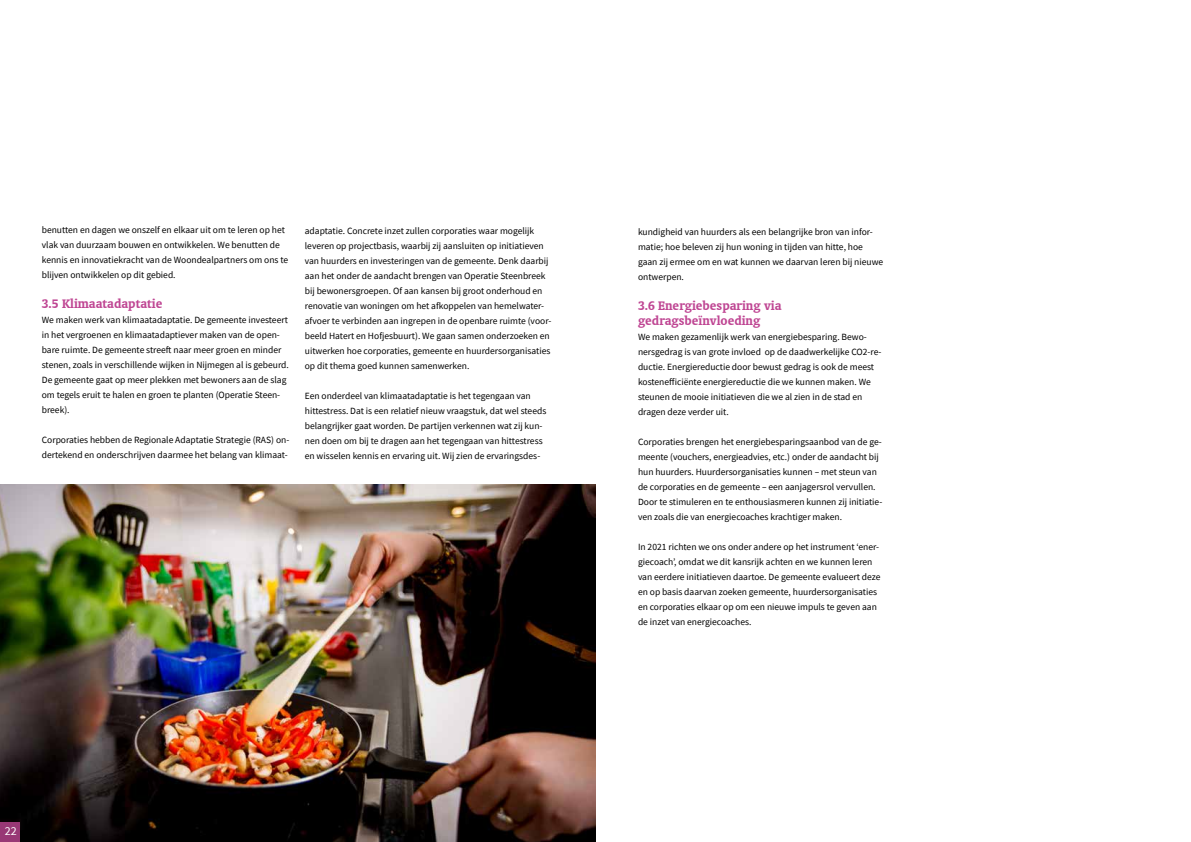
<style>
.page{position:relative;width:1191px;height:842px;background:#fff}
.page>*{position:absolute;margin:0;border:0;box-sizing:border-box;transform-origin:0 0}
.t1{font:700 14px/15px "Oranda BT";color:#bf4693}
.t2{font:12px "Source Sans Pro";color:#fff}
.t3{font:9.5px/15px "Source Sans Pro";color:#000}
</style>
<div class="page">
<img style="left:0;top:485px;width:595px;height:357px">
<div style="left:0;top:822px;width:20px;height:20px;background:#983875"></div>
<p class="t3" style="left:42px;top:222px;width:248px">benutten en dagen we onszelf en elkaar uit om te leren op het vlak van duurzaam bouwen en ontwikkelen. We benutten de kennis en innovatiekracht van de Woondealpartners om ons te blijven ontwikkelen op dit gebied.</p>
<h1 class="t1" style="left:42px;top:296px;width:122px">3.5 Klimaatadaptatie</h1>
<p class="t3" style="left:42px;top:312px;width:248px">We maken werk van klimaatadaptatie. De gemeente investeert in het vergroenen en klimaatadaptiever maken van de open&shy;bare ruimte. De gemeente streeft naar meer groen en minder stenen, zoals in verschillende wijken in Nijmegen al is gebeurd.<br>De gemeente gaat op meer plekken met bewoners aan de slag om tegels eruit te halen en groen te planten (Operatie Steen&shy;breek).</p>
<p class="t3" style="left:42px;top:432px;width:249px">Corporaties hebben de Regionale Adaptatie Strategie (RAS) on&shy;dertekend en onderschrijven daarmee het belang van klimaat-</p>
<p class="t3" style="left:305px;top:223px;width:248px">adaptatie. Concrete inzet zullen corporaties waar mogelijk leveren op projectbasis, waarbij zij aansluiten op initiatieven van huurders en investeringen van de gemeente. Denk daarbij aan het onder de aandacht brengen van Operatie Steenbreek bij bewonersgroepen. Of aan kansen bij groot onderhoud en renovatie van woningen om het afkoppelen van hemelwater&shy;afvoer te verbinden aan ingrepen in de openbare ruimte (voor&shy;beeld Hatert en Hofjesbuurt). We gaan samen onderzoeken en uitwerken hoe corporaties, gemeente en huurdersorganisaties op dit thema goed kunnen samenwerken.</p>
<p class="t3" style="left:305px;top:388px;width:243px">Een onderdeel van klimaatadaptatie is het tegengaan van hittestress. Dat is een relatief nieuw vraagstuk, dat wel steeds belangrijker gaat worden. De partijen verkennen wat zij kun&shy;nen doen om bij te dragen aan het tegengaan van hittestress en wisselen kennis en ervaring uit. Wij zien de ervaringsdes-</p>
<p class="t2" style="left:5px;top:824px;width:13px">22</p>
<p class="t3" style="left:638px;top:224px;width:247px">kundigheid van huurders als een belangrijke bron van infor&shy;matie; hoe beleven zij hun woning in tijden van hitte, hoe gaan zij ermee om en wat kunnen we daarvan leren bij nieuwe ontwerpen.</p>
<h1 class="t1" style="left:638px;top:298px;width:145px">3.6 Energiebesparing via gedragsbeïnvloeding</h1>
<p class="t3" style="left:638px;top:329px;width:245px">We maken gezamenlijk werk van energiebesparing. Bewo&shy;nersgedrag is van grote invloed op de daadwerkelijke CO2-re&shy;ductie. Energiereductie door bewust gedrag is ook de meest kostenefficiënte energiereductie die we kunnen maken. We steunen de mooie initiatieven die we al zien in de stad en dragen deze verder uit.</p>
<p class="t3" style="left:638px;top:434px;width:246px">Corporaties brengen het energiebesparingsaanbod van de ge&shy;meente (vouchers, energieadvies, etc.) onder de aandacht bij hun huurders. Huurdersorganisaties kunnen – met steun van de corporaties en de gemeente – een aanjagersrol vervullen.<br>Door te stimuleren en te enthousiasmeren kunnen zij initiatie&shy;ven zoals die van energiecoaches krachtiger maken.</p>
<p class="t3" style="left:638px;top:539px;width:244px">In 2021 richten we ons onder andere op het instrument ‘ener&shy;giecoach’, omdat we dit kansrijk achten en we kunnen leren van eerdere initiatieven daartoe. De gemeente evalueert deze en op basis daarvan zoeken gemeente, huurdersorganisaties en corporaties elkaar op om een nieuwe impuls te geven aan de inzet van energiecoaches.</p>
</div>
